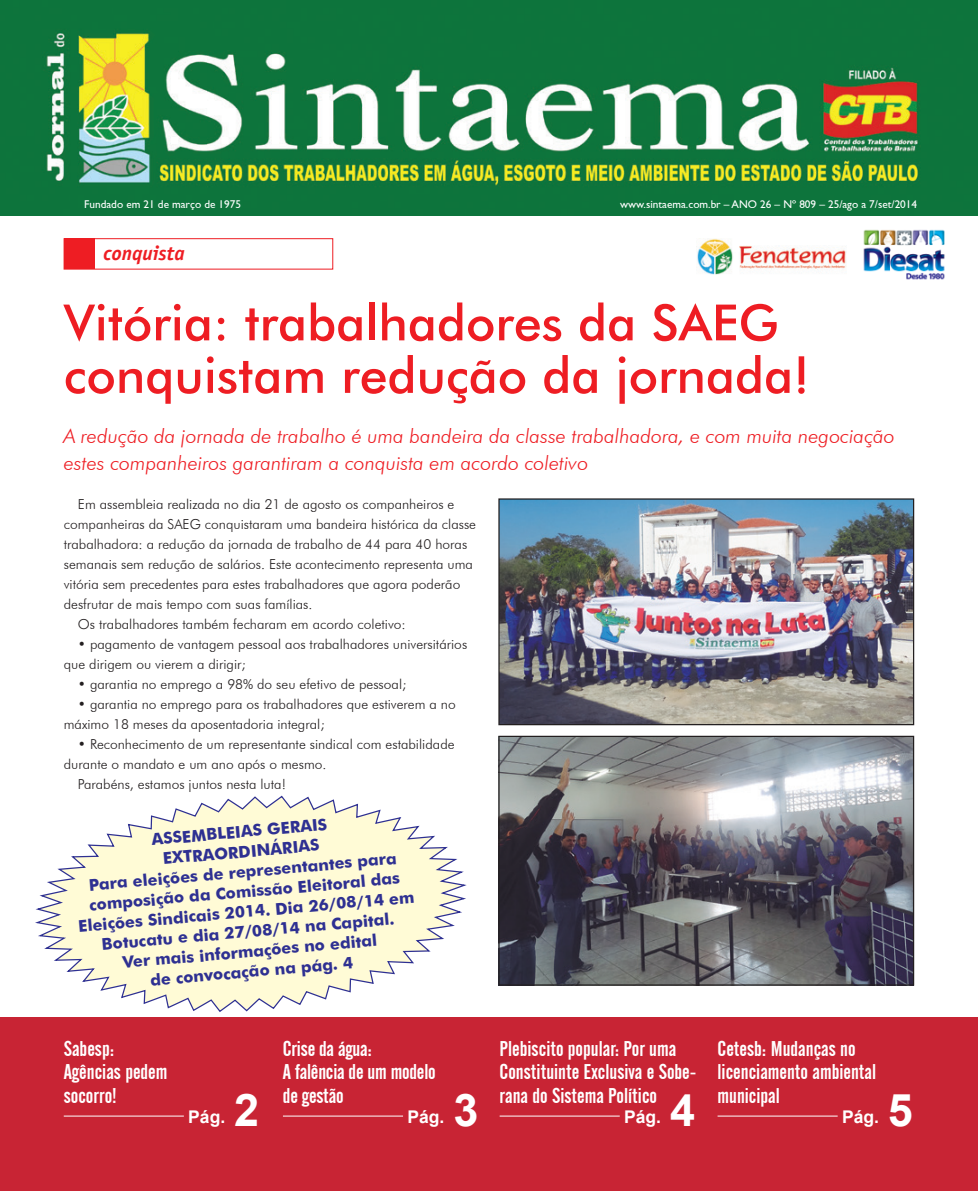
<style>
.page{position:relative;width:978px;height:1191px;background:#fff}
.page>*{position:absolute;margin:0;border:0;box-sizing:border-box;transform-origin:0 0}
.Título_OK{font:500 50px/52.5px "Futura BT";color:#ee1d23}
.t1{font:700 45px "Arial";color:#fff}
.Chamadas_OK{font:21.25px/23.8px "Alternate Gothic No 2 BT";color:#fff}
.t2{font:italic 300 20px/27.5px "Futura BT";color:#ee1d23}
.t3{font:italic 700 20px "Officina Sans";color:#ee1d23}
.t4{font:700 17.5px "Arial";color:#fff}
.Texto_OK{font:700 16.25px/20px "Futura BT";color:#2e3092;text-align:center}
.t5{font:300 13.75px/20px "Futura BT";color:#231f20}
.Cabeça_OK{font:11.25px "Gill Sans";color:#fff}
</style>
<div class="page">
<img style="left:0;top:0;width:978px;height:215px">
<img style="left:696px;top:238px;width:150px;height:37px">
<img style="left:863px;top:229px;width:82px;height:51px">
<div style="left:1px;top:1017px;width:977px;height:174px;background:#c82434"></div>
<hr style="left:64px;top:1115px;width:120px;height:1px;background:#fff">
<svg style="left:35px;top:795px;width:432px;height:217px"></svg>
<hr style="left:283px;top:1115px;width:120px;height:1px;background:#fff">
<div style="left:64px;top:238px;width:269px;height:31px;background:#fff;border:1px solid #ee1d23"></div>
<div style="left:64px;top:239px;width:30px;height:30px;background:#ee1d23"></div>
<img style="left:500px;top:737px;width:412px;height:246px">
<div style="left:498px;top:735px;width:416px;height:250px;border:1px solid #231f20"></div>
<img style="left:500px;top:500px;width:412px;height:223px">
<div style="left:498px;top:498px;width:416px;height:227px;border:1px solid #231f20"></div>
<hr style="left:718px;top:1115px;width:120px;height:1px;background:#fff">
<hr style="left:500px;top:1115px;width:120px;height:1px;background:#fff">
<p class="Cabeça_OK" style="left:84px;top:198px;width:158px">Fundado em 21 de março de 1975</p>
<p class="Cabeça_OK" style="left:620px;top:198px;width:299px">www.sintaema.com.br – ANO 26 – Nº 809 – 25/ago a 7/set/2014</p>
<p class="t3" style="left:104px;top:241px;width:83px">conquista</p>
<p class="Título_OK" style="left:64px;top:296px;width:747px">Vitória: trabalhadores da SAEG conquistam redução da jornada!</p>
<p class="t2" style="left:64px;top:422px;width:833px">A redução da jornada de trabalho é uma bandeira da classe trabalhadora, e com muita negociação estes companheiros garantiram a conquista em acordo coletivo</p>
<p class="t5" style="left:64px;top:494px;width:414px;text-indent:14px">Em assembleia realizada no dia 21 de agosto os companheiros e companheiras da SAEG conquistaram uma bandeira histórica da classe trabalhadora: a redução da jornada de trabalho de 44 para 40 horas semanais sem redução de salários. Este acontecimento representa uma vitória sem precedentes para estes trabalhadores que agora poderão desfrutar de mais tempo com suas famílias.</p>
<p class="t5" style="left:78px;top:614px;width:329px">Os trabalhadores também fecharam em acordo coletivo:</p>
<p class="t5" style="left:64px;top:634px;width:405px;text-indent:14px">• pagamento de vantagem pessoal aos trabalhadores universitários que dirigem ou vierem a dirigir;</p>
<p class="t5" style="left:78px;top:674px;width:330px">• garantia no emprego a 98% do seu efetivo de pessoal;</p>
<p class="t5" style="left:64px;top:694px;width:394px;text-indent:14px">• garantia no emprego para os trabalhadores que estiverem a no máximo 18 meses da aposentadoria integral;</p>
<p class="t5" style="left:64px;top:734px;width:392px;text-indent:14px">• Reconhecimento de um representante sindical com estabilidade durante o mandato e um ano após o mesmo.</p>
<p class="t5" style="left:78px;top:774px;width:210px">Parabéns, estamos juntos nesta luta!</p>
<p class="Texto_OK" style="left:151px;top:829px;width:178px;rotate:-5deg">ASSEMBLEIAS GERAIS<br>EXTRAORDINÁRIAS</p>
<p class="Texto_OK" style="left:74px;top:876px;width:339px;rotate:-5deg">Para eleições de representantes para composição da Comissão Eleitoral das Eleições Sindicais 2014. Dia 26/08/14 em Botucatu e dia 27/08/14 na Capital.<br>Ver mais informações no edital<br>de convocação na pág. 4</p>
<p class="Chamadas_OK" style="left:64px;top:1036px;width:52px">Sabesp:</p>
<p class="Chamadas_OK" style="left:64px;top:1060px;width:105px">Agências pedem</p>
<p class="Chamadas_OK" style="left:64px;top:1084px;width:55px">socorro!</p>
<p class="t4" style="left:188px;top:1105px;width:38px">Pág.</p>
<p class="t1" style="left:234px;top:1080px;width:27px">2</p>
<p class="Chamadas_OK" style="left:283px;top:1036px;width:91px">Crise da água:</p>
<p class="Chamadas_OK" style="left:283px;top:1060px;width:154px">A falência de um modelo</p>
<p class="Chamadas_OK" style="left:283px;top:1084px;width:62px">de gestão</p>
<p class="t4" style="left:407px;top:1105px;width:38px">Pág.</p>
<p class="t1" style="left:453px;top:1080px;width:27px">3</p>
<p class="Chamadas_OK" style="left:500px;top:1036px;width:198px">Plebiscito popular: Por uma<br>Constituinte Exclusiva e Sobe&shy;rana do Sistema Político</p>
<p class="t4" style="left:624px;top:1105px;width:38px">Pág.</p>
<p class="t1" style="left:670px;top:1080px;width:27px">4</p>
<p class="Chamadas_OK" style="left:718px;top:1036px;width:160px">Cetesb: Mudanças no licenciamento ambiental municipal</p>
<p class="t4" style="left:842px;top:1105px;width:38px">Pág.</p>
<p class="t1" style="left:888px;top:1080px;width:27px">5</p>
</div>
